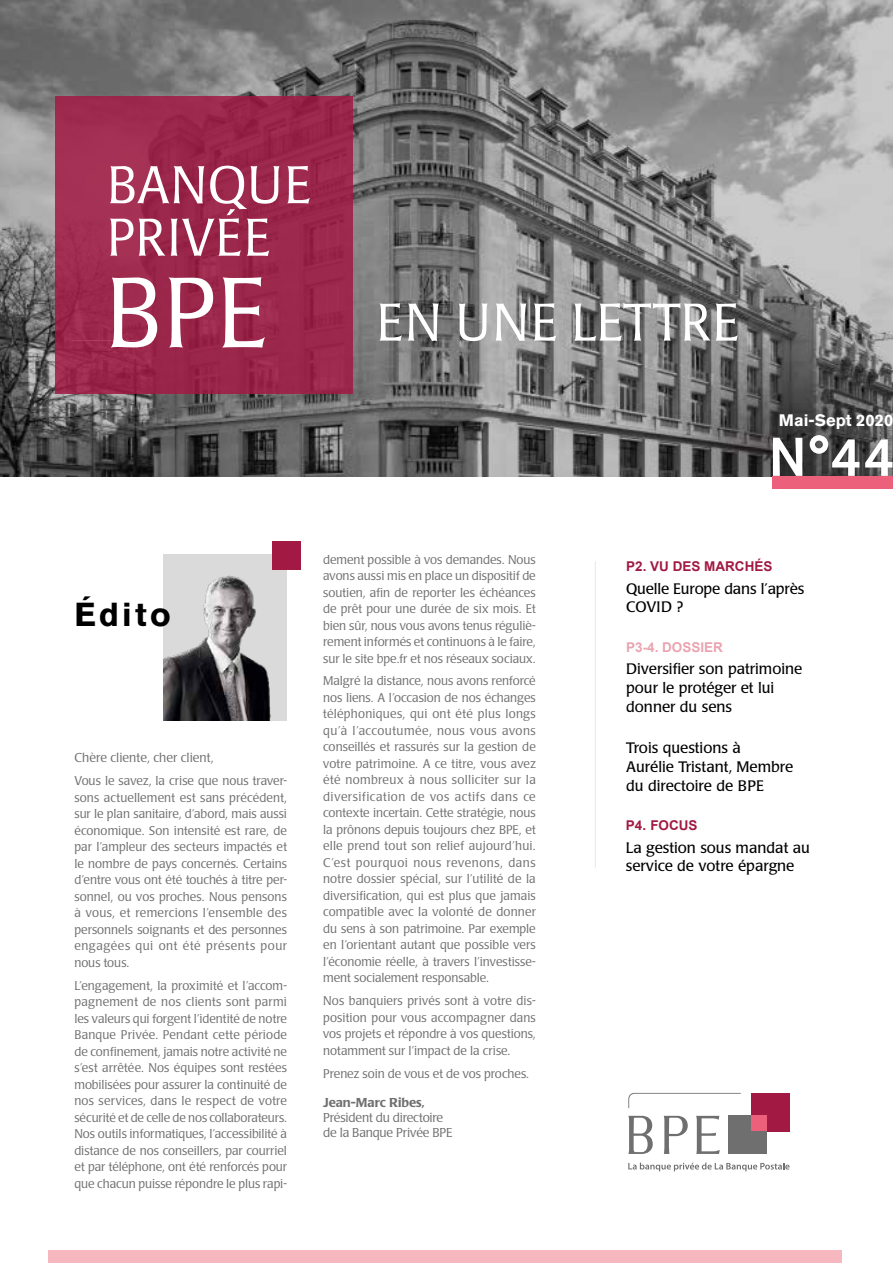
<style>
.page{position:relative;width:893px;height:1263px;background:#fff}
.page>*{position:absolute;margin:0;border:0;box-sizing:border-box;transform-origin:0 0}
.t1{font:500 54px "Akzidenz Grotesk BQ";color:#fff}
.t2{font:300 52.5px/52.5px "Poppl Laudatio";letter-spacing:.02em;color:#fff}
.t3{font:700 33px "Akzidenz Grotesk BQ";letter-spacing:.1em;color:#000}
.t4{font:700 16.5px "Akzidenz Grotesk BQ";color:#fff}
.t5{font:15px/18.8px "Poppl Laudatio";color:#000}
.t6{font:700 13.5px "Arial";color:#a21a44}
.t7{font:700 13.5px "Arial";color:#eaa4b1}
.t8{font:300 12.75px/15.3px "Poppl Laudatio";letter-spacing:-.005em;color:#706f6f}
.t9{font:500 12.75px "Poppl Laudatio";letter-spacing:-.005em;color:#706f6f}
.t10{font:300 12.45px/16.5px "Poppl Laudatio";color:#706f6f;text-align:justify}
</style>
<div class="page">
<img style="left:0;top:0;width:893px;height:476px">
<div style="left:55px;top:96px;width:298px;height:298px;background:#9c284c"></div>
<div style="left:773px;top:476px;width:120px;height:13px;background:#ec607c"></div>
<svg style="left:111px;top:277px;width:154px;height:70px"></svg>
<div style="left:164px;top:554px;width:123px;height:166px;background:#dadada"></div>
<img style="left:164px;top:575px;width:107px;height:145px">
<div style="left:272px;top:541px;width:29px;height:29px;background:#a21a44"></div>
<svg style="left:628px;top:1162px;width:162px;height:9px"></svg>
<div style="left:751px;top:1093px;width:38px;height:38px;background:#a21a44"></div>
<div style="left:728px;top:1115px;width:39px;height:39px;background:#706f6f"></div>
<div style="left:751px;top:1115px;width:16px;height:16px;background:#ec607c"></div>
<svg style="left:628px;top:1093px;width:113px;height:15px"></svg>
<svg style="left:628px;top:1116px;width:25px;height:38px"></svg>
<svg style="left:696px;top:1116px;width:24px;height:38px"></svg>
<svg style="left:664px;top:1116px;width:24px;height:38px"></svg>
<hr style="left:595px;top:561px;width:1px;height:306px;background:#000">
<div style="left:49px;top:1250px;width:793px;height:13px;background:#f6b8be"></div>
<h2 class="t2" style="left:107px;top:160px;width:205px">BANQUE<br>PRIVÉE</h2>
<h2 class="t2" style="left:377px;top:297px;width:364px">EN UNE LETTRE</h2>
<h3 class="t4" style="left:779px;top:411px;width:116px">Mai-Sept 2020</h3>
<h1 class="t1" style="left:768px;top:424px;width:128px">N°44</h1>
<h3 class="t3" style="left:74px;top:595px;width:98px">Édito</h3>
<p class="t8" style="left:74px;top:750px;width:141px">Chère cliente, cher client,</p>
<p class="t10" style="left:74px;top:773px;width:214px">Vous le savez, la crise que nous traver&shy;sons actuellement est sans précédent, sur le plan sanitaire, d’abord, mais aussi économique. Son intensité est rare, de par l’ampleur des secteurs impactés et le nombre de pays concernés. Certains d’entre vous ont été touchés à titre per&shy;sonnel, ou vos proches. Nous pensons à vous, et remercions l’ensemble des personnels soignants et des personnes engagées qui ont été présents pour nous tous.</p>
<p class="t10" style="left:74px;top:977px;width:214px">L’engagement, la proximité et l’accom&shy;pagnement de nos clients sont parmi les valeurs qui forgent l’identité de notre Banque Privée. Pendant cette période de confinement, jamais notre activité ne s’est arrêtée. Nos équipes sont restées mobilisées pour assurer la continuité de nos services, dans le respect de votre sécurité et de celle de nos collaborateurs.<br>Nos outils informatiques, l’accessibilité à distance de nos conseillers, par courriel et par téléphone, ont été renforcés pour que chacun puisse répondre le plus rapi-</p>
<p class="t10" style="left:323px;top:551px;width:214px">dement possible à vos demandes. Nous avons aussi mis en place un dispositif de soutien, afin de reporter les échéances de prêt pour une durée de six mois. Et bien sûr, nous vous avons tenus réguliè&shy;rement informés et continuons à le faire, sur le site bpe.fr et nos réseaux sociaux.</p>
<p class="t10" style="left:323px;top:673px;width:214px">Malgré la distance, nous avons renforcé nos liens. A l’occasion de nos échanges téléphoniques, qui ont été plus longs qu’à l’accoutumée, nous vous avons conseillés et rassurés sur la gestion de votre patrimoine. A ce titre, vous avez été nombreux à nous solliciter sur la diversification de vos actifs dans ce contexte incertain. Cette stratégie, nous la prônons depuis toujours chez BPE, et elle prend tout son relief aujourd’hui.<br>C’est pourquoi nous revenons, dans notre dossier spécial, sur l’utilité de la diversification, qui est plus que jamais compatible avec la volonté de donner du sens à son patrimoine. Par exemple en l’orientant autant que possible vers l’économie réelle, à travers l’investisse&shy;ment socialement responsable.</p>
<p class="t10" style="left:323px;top:993px;width:214px">Nos banquiers privés sont à votre dis&shy;position pour vous accompagner dans vos projets et répondre à vos questions, notamment sur l’impact de la crise.</p>
<p class="t10" style="left:323px;top:1065px;width:207px">Prenez soin de vous et de vos proches.</p>
<p class="t9" style="left:323px;top:1095px;width:103px">Jean-Marc Ribes,</p>
<p class="t8" style="left:323px;top:1110px;width:131px">Président du directoire de la Banque Privée BPE</p>
<p class="t6" style="left:626px;top:558px;width:148px">P2. VU DES MARCHÉS</p>
<p class="t5" style="left:626px;top:579px;width:180px">Quelle Europe dans l’après<br>COVID ?</p>
<p class="t7" style="left:626px;top:638px;width:98px">P3-4. DOSSIER</p>
<p class="t5" style="left:626px;top:660px;width:178px">Diversifier son patrimoine pour le protéger et lui donner du sens</p>
<p class="t5" style="left:626px;top:739px;width:169px">Trois questions à<br>Aurélie Tristant, Membre du directoire de BPE</p>
<p class="t6" style="left:626px;top:816px;width:73px">P4. FOCUS</p>
<p class="t5" style="left:626px;top:838px;width:186px">La gestion sous mandat au service de votre épargne</p>
</div>
